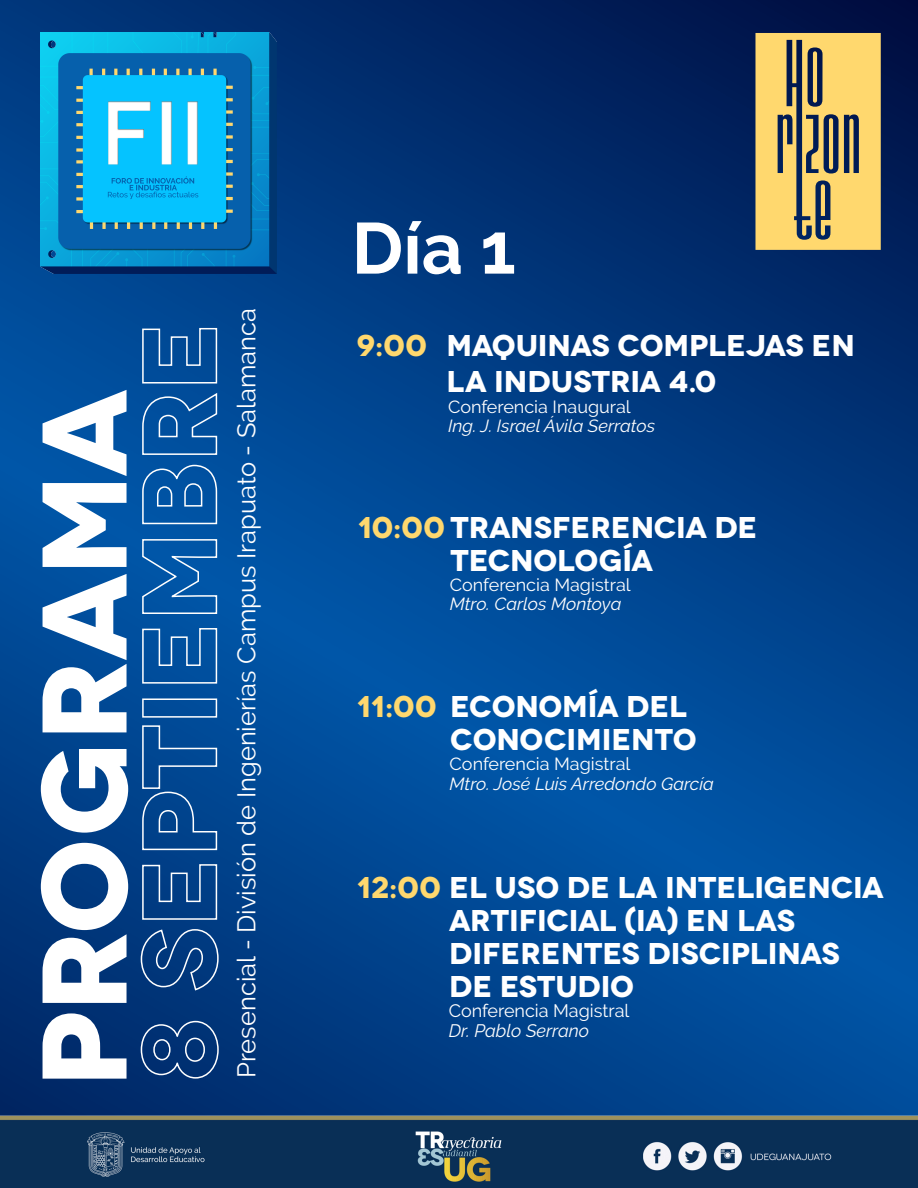
<style>
.page{position:relative;width:918px;height:1188px;background:#fff}
.page>*{position:absolute;margin:0;border:0;box-sizing:border-box;transform-origin:0 0}
.t1{font:700 120px "Novecentowide";letter-spacing:-.02em;color:#fff}
.t2{font:700 72px "Raleway";color:#fff}
.t3{font:700 30px/33px "Novecentowide";color:#fff}
.t4{font:700 30px "Novecentowide";color:#ffd86e}
.t5{font:25.5px "Raleway";color:#fff}
.t6{font:18px "Raleway";color:#fff}
.t7{font:italic 18px "Raleway";color:#fff}
.t8{font:italic 17.55px "Raleway";color:#fff}
.t9{font:17.55px "Raleway";color:#fff}
.s1{color:#ffd86e}
</style>
<div class="page">
<img style="left:0;top:4px;width:918px;height:1184px">
<img style="left:41px;top:33px;width:235px;height:241px">
<svg style="left:140px;top:1020px;width:79px;height:59px"></svg>
<svg style="left:140px;top:928px;width:79px;height:64px"></svg>
<svg style="left:141px;top:863px;width:77px;height:58px"></svg>
<svg style="left:141px;top:725px;width:77px;height:126px"></svg>
<div style="left:142px;top:698px;width:75px;height:20px;border:2px solid #fff"></div>
<svg style="left:141px;top:627px;width:77px;height:57px"></svg>
<svg style="left:141px;top:538px;width:77px;height:77px"></svg>
<svg style="left:141px;top:464px;width:77px;height:61px"></svg>
<svg style="left:141px;top:392px;width:77px;height:64px"></svg>
<svg style="left:141px;top:327px;width:77px;height:57px"></svg>
<svg style="left:755px;top:33px;width:126px;height:217px"></svg>
<h1 class="t1" style="left:9px;top:1088px;width:700px;rotate:-90deg">PROGRAMA</h1>
<p class="t5" style="left:232px;top:1078px;width:771px;rotate:-90deg">Presencial - División de Ingenierías Campus Irapuato - Salamanca</p>
<h2 class="t2" style="left:352px;top:207px;width:166px">Día 1</h2>
<p class="t4" style="left:357px;top:327px;width:71px">9:00</p>
<p class="t3" style="left:447px;top:328px;width:410px;line-height:36px">MAQUINAS COMPLEJAS EN<br>LA INDUSTRIA 4.0</p>
<p class="t9" style="left:448px;top:397px;width:184px">Conferencia Inaugural</p>
<p class="t8" style="left:448px;top:416px;width:209px">Ing. J. Israel Ávila Serratos</p>
<p class="t3" style="left:358px;top:511px;width:401px"><span class="s1">10:00</span> TRANSFERENCIA DE</p>
<p class="t3" style="left:451px;top:544px;width:204px">TECNOLOGÍA</p>
<p class="t9" style="left:450px;top:575px;width:182px">Conferencia Magistral</p>
<p class="t8" style="left:450px;top:594px;width:173px">Mtro. Carlos Montoya</p>
<p class="t3" style="left:357px;top:691px;width:332px"><span class="s1">11:00</span> ECONOMÍA DEL</p>
<p class="t3" style="left:450px;top:724px;width:248px">CONOCIMIENTO</p>
<p class="t9" style="left:450px;top:754px;width:182px">Conferencia Magistral</p>
<p class="t8" style="left:450px;top:773px;width:266px">Mtro. José Luis Arredondo García</p>
<p class="t3" style="left:357px;top:871px;width:529px"><span class="s1">12:00</span> EL USO DE LA INTELIGENCIA</p>
<p class="t3" style="left:449px;top:904px;width:392px">ARTIFICIAL (IA) EN LAS<br>DIFERENTES DISCIPLINAS<br>DE ESTUDIO</p>
<p class="t6" style="left:449px;top:1000px;width:182px">Conferencia Magistral</p>
<p class="t7" style="left:449px;top:1020px;width:142px">Dr. Pablo Serrano</p>
</div>
